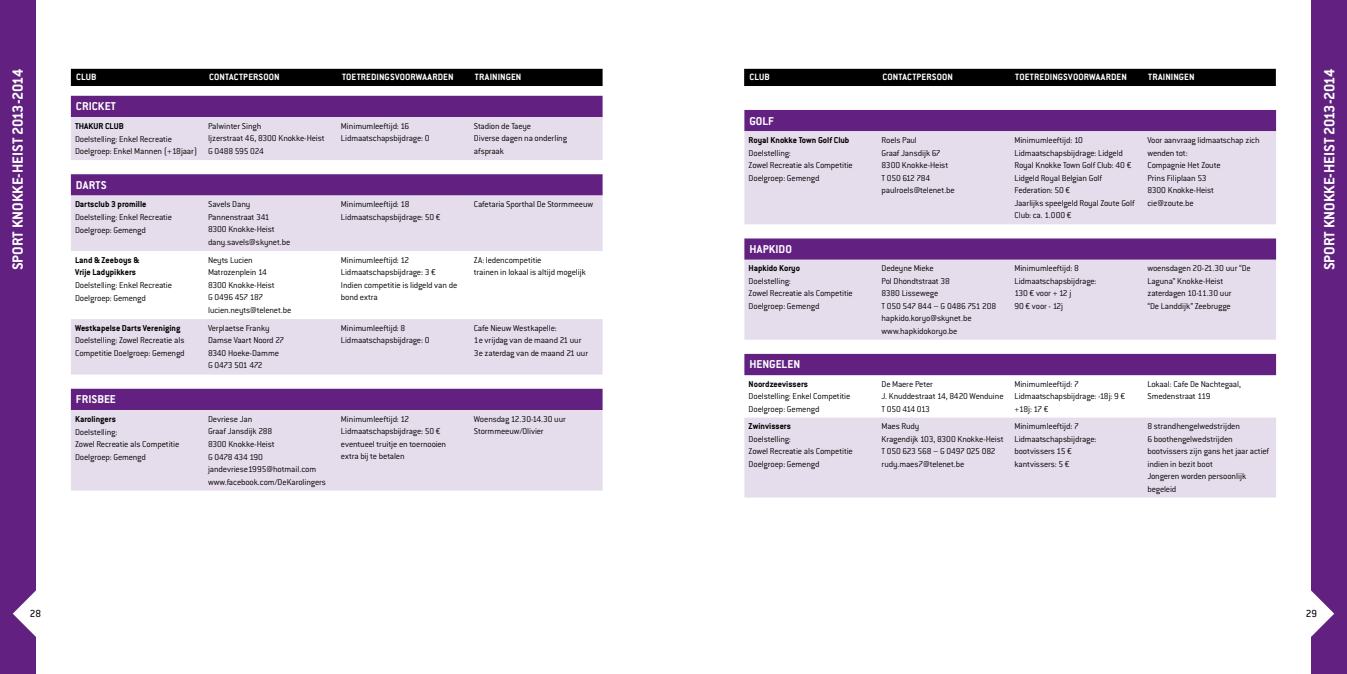
<style>
.page{position:relative;width:1347px;height:674px;background:#fff}
.page>*{position:absolute;margin:0;border:0;box-sizing:border-box;transform-origin:0 0}
.t1{font:700 16.25px "Conduit ITC Std";letter-spacing:-.01em;color:#fff}
.t2{font:700 12.5px "Conduit ITC Std";color:#fff}
.t3{font:11.25px "Conduit ITC Std";color:#000}
.t4{font:700 10px "Conduit ITC Std";letter-spacing:.02em;color:#fff}
.t5{font:300 9.38px/12.5px "Conduit ITC Std";letter-spacing:-.015em;color:#000}
.t6{font:700 9.38px/12.5px "Conduit ITC Std";color:#000}
</style>
<div class="page">
<div style="left:0;top:0;width:35px;height:673px;background:#622181"></div>
<div style="left:1311px;top:0;width:35px;height:673px;background:#622181"></div>
<svg style="left:13px;top:575px;width:23px;height:76px"></svg>
<svg style="left:1311px;top:590px;width:23px;height:47px"></svg>
<div style="left:71px;top:69px;width:531px;height:17px;background:#000"></div>
<div style="left:744px;top:69px;width:531px;height:17px;background:#000"></div>
<div style="left:71px;top:96px;width:531px;height:21px;background:#622181"></div>
<svg style="left:71px;top:117px;width:531px;height:373px;fill:#e5ddec"></svg>
<svg style="left:744px;top:110px;width:532px;height:149px;fill:#622181"></svg>
<div style="left:744px;top:131px;width:532px;height:93px;background:#e5ddec"></div>
<svg style="left:744px;top:259px;width:532px;height:238px;fill:#e5ddec"></svg>
<h1 class="t1" style="left:8px;top:270px;width:203px;rotate:-90deg">SPORT knokke-heist 2013-2014</h1>
<h1 class="t1" style="left:1319px;top:270px;width:203px;rotate:-90deg">SPORT knokke-heist 2013-2014</h1>
<p class="t4" style="left:76px;top:71px;width:16px">CLUB</p>
<p class="t4" style="left:209px;top:71px;width:71px">CONTACTPERSOON</p>
<p class="t4" style="left:342px;top:71px;width:107px">TOETREDINGSVOORWAARDEN</p>
<p class="t4" style="left:475px;top:71px;width:21px">TRAININGEN</p>
<p class="t4" style="left:749px;top:71px;width:16px">CLUB</p>
<p class="t4" style="left:882px;top:71px;width:71px">CONTACTPERSOON</p>
<p class="t4" style="left:1015px;top:71px;width:107px">TOETREDINGSVOORWAARDEN</p>
<p class="t4" style="left:1148px;top:71px;width:21px">TRAININGEN</p>
<h2 class="t2" style="left:76px;top:99px;width:41px">Cricket</h2>
<p class="t6" style="left:75px;top:119px;width:45px">THAKU R CLUB</p>
<p class="t5" style="left:75px;top:132px;width:124px">Doelstelling: Enkel Recreatie<br>Doelgroep: Enkel Mannen (+18jaar)</p>
<h2 class="t2" style="left:749px;top:113px;width:7px">Golf</h2>
<p class="t6" style="left:748px;top:134px;width:102px">Royal Knokke Town Golf Club</p>
<p class="t5" style="left:748px;top:146px;width:106px">Doelstelling:<br>Zowel Recreatie als Competitie<br>Doelgroep: Gemengd</p>
<p class="t5" style="left:208px;top:119px;width:118px">Palwinter Singh<br>Ijzerstraat 46, 8300 Knokke-Heist<br>G 0488 595 024</p>
<p class="t5" style="left:341px;top:119px;width:90px">Minimumleeftijd: 16<br>Lidmaatschapsbijdrage: 0</p>
<p class="t5" style="left:474px;top:119px;width:95px">Stadion de Taeye<br>Diverse dagen na onderling afspraak</p>
<p class="t5" style="left:881px;top:134px;width:75px">Roels Paul<br>Graaf Jansdijk 67<br>8300 Knokke-Heist<br>T 050 612 784 paulroels@telenet.be</p>
<p class="t5" style="left:1014px;top:134px;width:122px">Minimumleeftijd: 10<br>Lidmaatschapsbijdrage: Lidgeld<br>Royal Knokke Town Golf Club: 40 €<br>Lidgeld Royal Belgian Golf<br>Federation: 50 €<br>Jaarlijks speelgeld Royal Zoute Golf<br>Club: ca. 1.000 €</p>
<p class="t5" style="left:1147px;top:134px;width:114px">Voor aanvraag lidmaatschap zich wenden tot:<br>Compagnie Het Zoute<br>Prins Filiplaan 53<br>8300 Knokke-Heist cie@zoute.be</p>
<h2 class="t2" style="left:76px;top:177px;width:14px">Darts</h2>
<p class="t6" style="left:75px;top:198px;width:73px">Dartsclub 3 promille</p>
<p class="t5" style="left:75px;top:210px;width:98px">Doelstelling: Enkel Recreatie<br>Doelgroep: Gemengd</p>
<p class="t5" style="left:208px;top:198px;width:84px">Savels Dany<br>Pannenstraat 341<br>8300 Knokke-Heist dany.savels@skynet.be</p>
<p class="t5" style="left:341px;top:198px;width:101px">Minimumleeftijd: 18<br>Lidmaatschapsbijdrage: 50 €</p>
<p class="t5" style="left:474px;top:198px;width:121px">Cafetaria Sporthal De Stormmeeuw</p>
<h2 class="t2" style="left:749px;top:241px;width:37px">Hapkido</h2>
<p class="t6" style="left:748px;top:262px;width:53px">Hapkido Koryo</p>
<p class="t5" style="left:748px;top:274px;width:106px">Doelstelling:<br>Zowel Recreatie als Competitie<br>Doelgroep: Gemengd</p>
<p class="t5" style="left:208px;top:253px;width:85px">Neyts Lucien<br>Matrozenplein 14<br>8300 Knokke-Heist<br>G 0496 457 187 lucien.neyts@telenet.be</p>
<p class="t5" style="left:341px;top:253px;width:118px">Minimumleeftijd: 12<br>Lidmaatschapsbijdrage: 3 €<br>Indien competitie is lidgeld van de bond extra</p>
<p class="t5" style="left:474px;top:253px;width:114px">ZA: ledencompetitie<br>trainen in lokaal is altijd mogelijk</p>
<p class="t6" style="left:75px;top:253px;width:65px">Land &amp; Zeeboys &amp;<br>Vrije Ladypikkers</p>
<p class="t5" style="left:75px;top:278px;width:98px">Doelstelling: Enkel Recreatie<br>Doelgroep: Gemengd</p>
<p class="t5" style="left:881px;top:262px;width:116px">Dedeyne Mieke<br>Pol Dhondtstraat 38<br>8380 Lissewege<br>T 050 547 844 – G 0486 751 208 hapkido.koryo@skynet.be www.hapkidokoryo.be</p>
<p class="t5" style="left:1014px;top:262px;width:84px">Minimumleeftijd: 8<br>Lidmaatschapsbijdrage:<br>130 € voor + 12 j<br>90 € voor - 12j</p>
<p class="t5" style="left:1147px;top:262px;width:105px">woensdagen 20-21.30 uur “De<br>Laguna” Knokke-Heist zaterdagen 10-11.30 uur<br>“De Landdijk” Zeebrugge</p>
<p class="t5" style="left:208px;top:321px;width:78px">Verplaetse Franky<br>Damse Vaart Noord 27<br>8340 Hoeke-Damme<br>G 0473 501 472</p>
<p class="t5" style="left:341px;top:321px;width:90px">Minimumleeftijd: 8<br>Lidmaatschapsbijdrage: 0</p>
<p class="t5" style="left:474px;top:321px;width:116px">Cafe Nieuw Westkapelle:<br>1e vrijdag van de maand 21 uur<br>3e zaterdag van de maand 21 uur</p>
<p class="t6" style="left:75px;top:321px;width:107px">Westkapelse Darts Vereniging</p>
<p class="t5" style="left:75px;top:334px;width:111px">Doelstelling: Zowel Recreatie als<br>Competitie Doelgroep: Gemengd</p>
<h2 class="t2" style="left:749px;top:357px;width:52px">Hengelen</h2>
<p class="t6" style="left:748px;top:377px;width:61px">Noordzeevissers</p>
<p class="t5" style="left:748px;top:389px;width:103px">Doelstelling: Enkel Competitie<br>Doelgroep: Gemengd</p>
<p class="t5" style="left:881px;top:377px;width:124px">De Maere Peter<br>J. Knuddestraat 14, 8420 Wenduine<br>T 050 414 013</p>
<p class="t5" style="left:1014px;top:377px;width:112px">Minimumleeftijd: 7<br>Lidmaatschapsbijdrage: -18j: 9 € +18j: 17 €</p>
<p class="t5" style="left:1147px;top:377px;width:95px">Lokaal: Cafe De Nachtegaal,<br>Smedenstraat 119</p>
<h2 class="t2" style="left:76px;top:391px;width:42px">Frisbee</h2>
<p class="t6" style="left:75px;top:412px;width:42px">Karolingers</p>
<p class="t5" style="left:75px;top:425px;width:106px">Doelstelling:<br>Zowel Recreatie als Competitie<br>Doelgroep: Gemengd</p>
<p class="t5" style="left:208px;top:412px;width:119px">Devriese Jan<br>Graaf Jansdijk 288<br>8300 Knokke-Heist<br>G 0478 434 190 jandevriese1995@hotmail.com www.facebook.com/DeKarolingers</p>
<p class="t5" style="left:341px;top:412px;width:107px">Minimumleeftijd: 12<br>Lidmaatschapsbijdrage: 50 € eventueel truitje en toernooien extra bij te betalen</p>
<p class="t5" style="left:474px;top:412px;width:94px">Woensdag 12.30-14.30 uur<br>Stormmeeuw/Olivier</p>
<p class="t5" style="left:881px;top:419px;width:124px">Maes Rudy<br>Kragendijk 103, 8300 Knokke-Heist<br>T 050 623 568 – G 0497 025 082 rudy.maes7@telenet.be</p>
<p class="t5" style="left:1014px;top:419px;width:84px">Minimumleeftijd: 7<br>Lidmaatschapsbijdrage: bootvissers 15 € kantvissers: 5 €</p>
<p class="t5" style="left:1147px;top:419px;width:123px">8 strandhengelwedstrijden<br>6 boothengelwedstrijden bootvissers zijn gans het jaar actief indien in bezit boot<br>Jongeren worden persoonlijk begeleid</p>
<p class="t6" style="left:748px;top:419px;width:44px">Zwinvissers</p>
<p class="t5" style="left:748px;top:432px;width:106px">Doelstelling:<br>Zowel Recreatie als Competitie<br>Doelgroep: Gemengd</p>
<p class="t3" style="left:30px;top:606px;width:13px">28</p>
<p class="t3" style="left:1305px;top:606px;width:13px">29</p>
</div>
